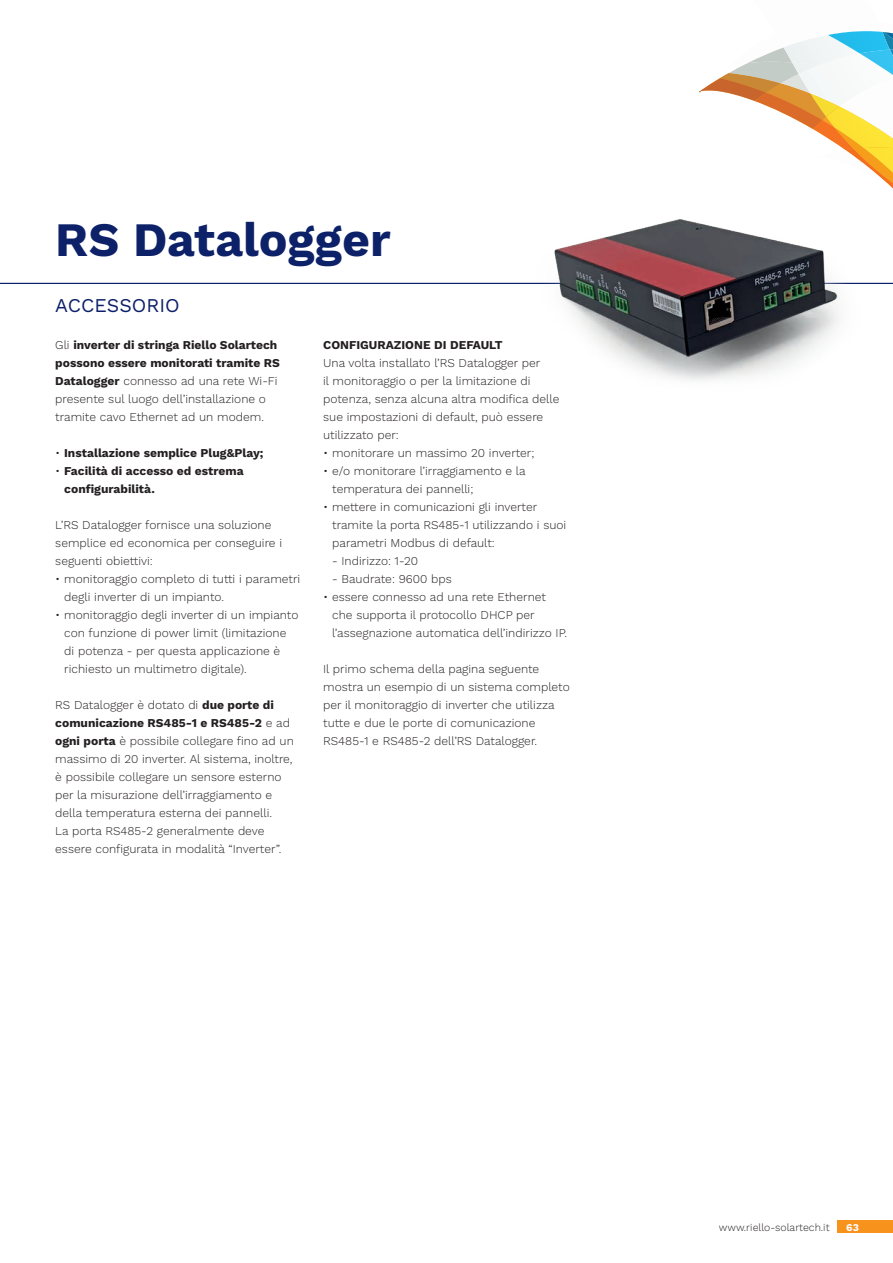
<style>
.page{position:relative;width:893px;height:1263px;background:#fff}
.page>*{position:absolute;margin:0;border:0;box-sizing:border-box;transform-origin:0 0}
.t1{font:700 48px "Work Sans";color:#0d2169}
.t2{font:19.5px "Work Sans";color:#0d2169}
.t3{font:300 12px/18px "Work Sans";color:#231f20}
.t4{font:700 12px/18px "Work Sans";color:#231f20}
.t5{font:300 10.5px "Work Sans";color:#231f20}
.t6{font:700 10.5px "Work Sans";color:#fff}
.s1{font-weight:700}
.s2{font-weight:300}
</style>
<div class="page">
<div style="left:838px;top:1220px;width:55px;height:13px;background:#f7931d"></div>
<svg style="left:699px;top:66px;width:147px;height:84px"></svg>
<img style="left:846px;top:149px;width:8px;height:7px">
<img style="left:890px;top:32px;width:3px;height:15px">
<img style="left:727px;top:63px;width:57px;height:6px">
<img style="left:748px;top:47px;width:36px;height:16px">
<img style="left:826px;top:106px;width:67px;height:43px">
<img style="left:799px;top:74px;width:47px;height:32px">
<img style="left:810px;top:94px;width:29px;height:23px">
<img style="left:835px;top:128px;width:28px;height:21px">
<img style="left:792px;top:66px;width:26px;height:8px">
<img style="left:854px;top:148px;width:39px;height:41px">
<img style="left:818px;top:66px;width:28px;height:16px">
<img style="left:860px;top:50px;width:33px;height:25px">
<img style="left:784px;top:35px;width:76px;height:31px">
<img style="left:828px;top:31px;width:62px;height:22px">
<hr style="left:0;top:283px;width:893px;height:1px;background:#0d2169">
<img style="left:524px;top:185px;width:345px;height:196px">
<h1 class="t1" style="left:55px;top:212px;width:337px">RS Datalogger</h1>
<h2 class="t2" style="left:55px;top:294px;width:126px">ACCESSORIO</h2>
<p class="t3" style="left:55px;top:337px;width:226px">Gli <span class="s1">inverter di stringa Riello Solartech possono essere monitorati tramite RS Datalogger</span> connesso ad una rete Wi-Fi presente sul luogo dell’installazione o tramite cavo Ethernet ad un modem.</p>
<p class="t4" style="left:55px;top:445px;width:210px"><span class="s2">•</span> Installazione semplice Plug&amp;Play;</p>
<p class="t4" style="left:64px;top:463px;width:181px;text-indent:-9px"><span class="s2">•</span> Facilità di accesso ed estrema configurabilità.</p>
<p class="t3" style="left:55px;top:517px;width:228px">L’RS Datalogger fornisce una soluzione semplice ed economica per conseguire i seguenti obiettivi:</p>
<p class="t3" style="left:64px;top:571px;width:237px;text-indent:-9px">• monitoraggio completo di tutti i parametri degli inverter di un impianto.</p>
<p class="t3" style="left:64px;top:607px;width:236px;text-indent:-9px">• monitoraggio degli inverter di un impianto con funzione di power limit (limitazione di potenza - per questa applicazione è richiesto un multimetro digitale).</p>
<p class="t3" style="left:55px;top:697px;width:240px">RS Datalogger è dotato di <span class="s1">due porte di comunicazione RS485-1 e RS485-2</span> e ad <span class="s1">ogni porta</span> è possibile collegare fino ad un massimo di 20 inverter. Al sistema, inoltre, è possibile collegare un sensore esterno per la misurazione dell’irraggiamento e della temperatura esterna dei pannelli.<br>La porta RS485-2 generalmente deve essere configurata in modalità “Inverter”.</p>
<p class="t4" style="left:323px;top:337px;width:181px">CONFIGURAZIONE DI DEFAULT</p>
<p class="t3" style="left:323px;top:355px;width:238px">Una volta installato l’RS Datalogger per<br>il monitoraggio o per la limitazione di potenza, senza alcuna altra modifica delle sue impostazioni di default, può essere utilizzato per:</p>
<p class="t3" style="left:323px;top:445px;width:213px">• monitorare un massimo 20 inverter;</p>
<p class="t3" style="left:332px;top:463px;width:195px;text-indent:-9px">• e/o monitorare l’irraggiamento e la temperatura dei pannelli;</p>
<p class="t3" style="left:332px;top:499px;width:236px;text-indent:-9px">• mettere in comunicazioni gli inverter tramite la porta RS485-1 utilizzando i suoi parametri Modbus di default:</p>
<p class="t3" style="left:332px;top:553px;width:87px">- Indirizzo: 1-20</p>
<p class="t3" style="left:332px;top:571px;width:121px">- Baudrate: 9600 bps</p>
<p class="t3" style="left:332px;top:589px;width:236px;text-indent:-9px">• essere connesso ad una rete Ethernet che supporta il protocollo DHCP per l’assegnazione automatica dell’indirizzo IP.</p>
<p class="t3" style="left:323px;top:661px;width:248px">Il primo schema della pagina seguente mostra un esempio di un sistema completo per il monitoraggio di inverter che utilizza tutte e due le porte di comunicazione RS485-1 e RS485-2 dell’RS Datalogger.</p>
<p class="t5" style="left:719px;top:1221px;width:112px">www.riello-solartech.it</p>
<p class="t6" style="left:846px;top:1221px;width:14px">63</p>
</div>
